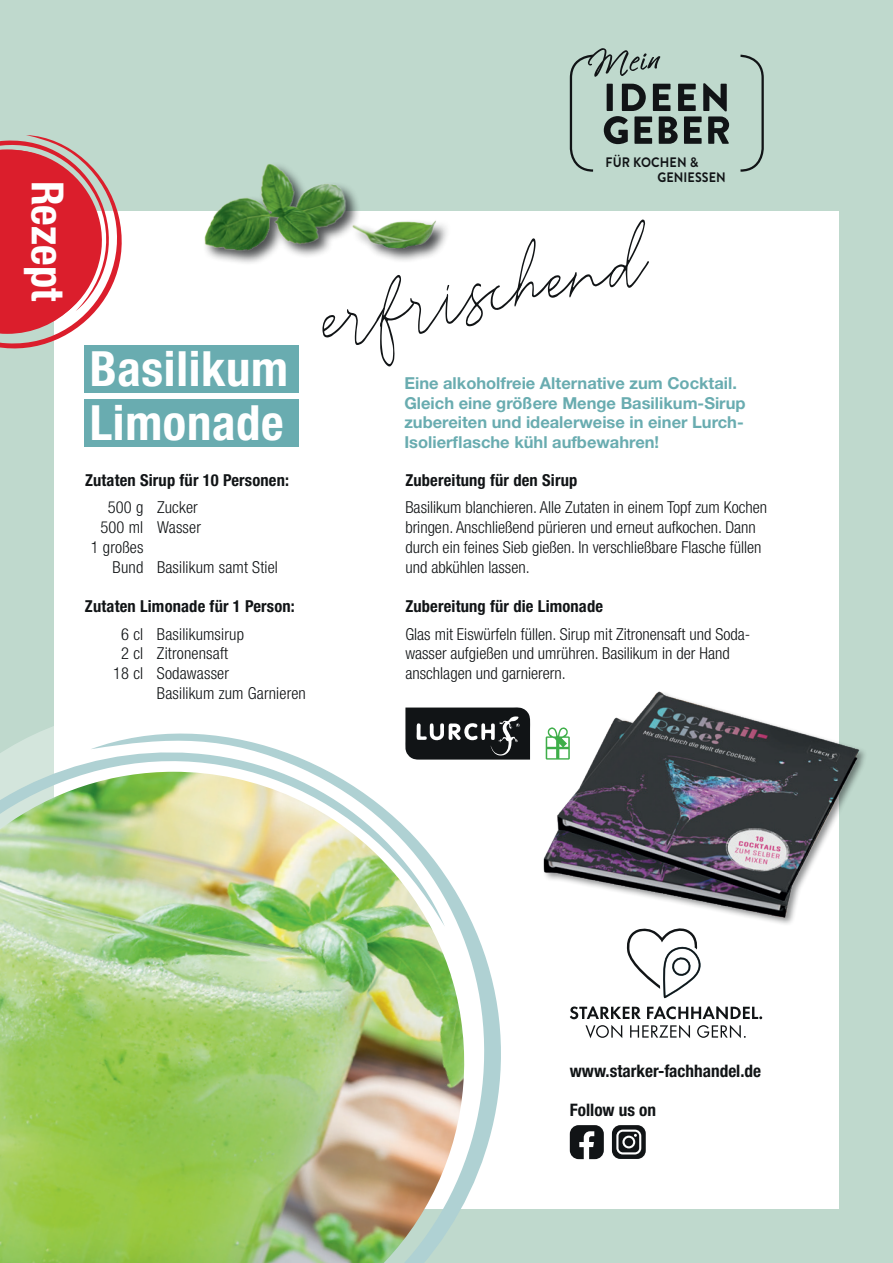
<style>
.page{position:relative;width:893px;height:1263px;background:#bfd9cd}
.page>*{position:absolute;margin:0;border:0;box-sizing:border-box;transform-origin:0 0}
.t1{font:109.5px "Reman";color:#111416}
.t2{font:700 condensed 48.6px "Helvetica Neue LT Pro";letter-spacing:.015em;color:#fff}
.t3{font:700 condensed 44.4px "Helvetica Neue LT Pro";color:#fff}
.t4{font:700 condensed 17.25px "Helvetica Neue LT Pro";color:#111416}
.t5{font:300 condensed 16.5px/19.8px "Helvetica Neue LT Pro";color:#111416}
.t6{font:700 16.5px/19.5px "Helvetica Neue LT Pro";color:#69acb0}
.t7{font:700 condensed 16.5px "Helvetica Neue LT Pro";letter-spacing:.01em;color:#111416}
.t8{font:700 13.65px/15px "Brandon Grotesque";letter-spacing:.01em;color:#111416;scale:.91 1}
</style>
<div class="page">
<div style="left:54px;top:212px;width:785px;height:997px;background:#fff"></div>
<div style="left:84px;top:399px;width:215px;height:48px;background:#69acb0"></div>
<div style="left:84px;top:345px;width:215px;height:48px;background:#69acb0"></div>
<svg style="left:602px;top:1128px;width:2px;height:28px"></svg>
<svg style="left:612px;top:1125px;width:34px;height:34px"></svg>
<svg style="left:0;top:135px;width:131px;height:214px"></svg>
<svg style="left:626px;top:944px;width:75px;height:55px"></svg>
<svg style="left:602px;top:1006px;width:39px;height:13px"></svg>
<svg style="left:647px;top:1006px;width:115px;height:13px"></svg>
<svg style="left:602px;top:1025px;width:20px;height:13px"></svg>
<svg style="left:630px;top:1025px;width:60px;height:13px"></svg>
<svg style="left:697px;top:1025px;width:49px;height:13px"></svg>
<div style="left:202px;top:161px;width:250px;height:105px;background:#111416;opacity:.75"></div>
<img style="left:131px;top:161px;width:310px;height:105px">
<img style="left:602px;top:691px;width:263px;height:253px">
<svg style="left:569px;top:48px;width:195px;height:124px"></svg>
<svg style="left:445px;top:707px;width:157px;height:527px"></svg>
<img style="left:0;top:707px;width:445px;height:556px">
<svg style="left:546px;top:727px;width:24px;height:33px"></svg>
<h3 class="t3" style="left:74px;top:181px;width:122px;rotate:90deg">Rezept</h3>
<h2 class="t2" style="left:90px;top:339px;width:200px">Basilikum</h2>
<h2 class="t2" style="left:90px;top:393px;width:196px">Limonade</h2>
<p class="t7" style="left:85px;top:470px;width:206px">Zutaten Sirup für 10 Personen:</p>
<p class="t5" style="left:108px;top:497px;width:92px">500 g Zucker</p>
<p class="t5" style="left:100px;top:517px;width:102px">500 ml Wasser</p>
<p class="t5" style="left:91px;top:537px;width:54px">1 großes</p>
<p class="t5" style="left:113px;top:557px;width:167px">Bund Basilikum samt Stiel</p>
<p class="t7" style="left:85px;top:596px;width:211px">Zutaten Limonade für 1 Person:</p>
<p class="t5" style="left:121px;top:624px;width:124px">6 cl Basilikumsirup</p>
<p class="t5" style="left:121px;top:643px;width:108px">2 cl Zitronensaft</p>
<p class="t5" style="left:113px;top:663px;width:117px">18 cl Sodawasser</p>
<p class="t5" style="left:157px;top:683px;width:150px">Basilikum zum Garnieren</p>
<p class="t8" style="left:657px;top:155px;width:77px;text-indent:-52px">FÜR KOCHEN &amp;<br>GENIESSEN</p>
<h1 class="t1" style="left:312px;top:249px;width:329px;rotate:-10deg">erfrischend</h1>
<p class="t6" style="left:404px;top:373px;width:343px">Eine alkoholfreie Alternative zum Cocktail.<br>Gleich eine größere Menge Basilikum-Sirup zubereiten und idealerweise in einer Lurch-Isolierflasche kühl aufbewahren!</p>
<p class="t7" style="left:405px;top:470px;width:173px">Zubereitung für den Sirup</p>
<p class="t5" style="left:405px;top:497px;width:363px">Basilikum blanchieren. Alle Zutaten in einem Topf zum Kochen bringen. Anschließend pürieren und erneut aufkochen. Dann durch ein feines Sieb gießen. In verschließbare Flasche füllen und abkühlen lassen.</p>
<p class="t7" style="left:405px;top:596px;width:199px">Zubereitung für die Limonade</p>
<p class="t5" style="left:405px;top:624px;width:346px">Glas mit Eiswürfeln füllen. Sirup mit Zitronensaft und Soda&shy;wasser aufgießen und umrühren. Basilikum in der Hand anschlagen und garnierern.</p>
<p class="t4" style="left:570px;top:1060px;width:193px">www.starker-fachhandel.de</p>
<p class="t4" style="left:570px;top:1100px;width:88px">Follow us on</p>
</div>
